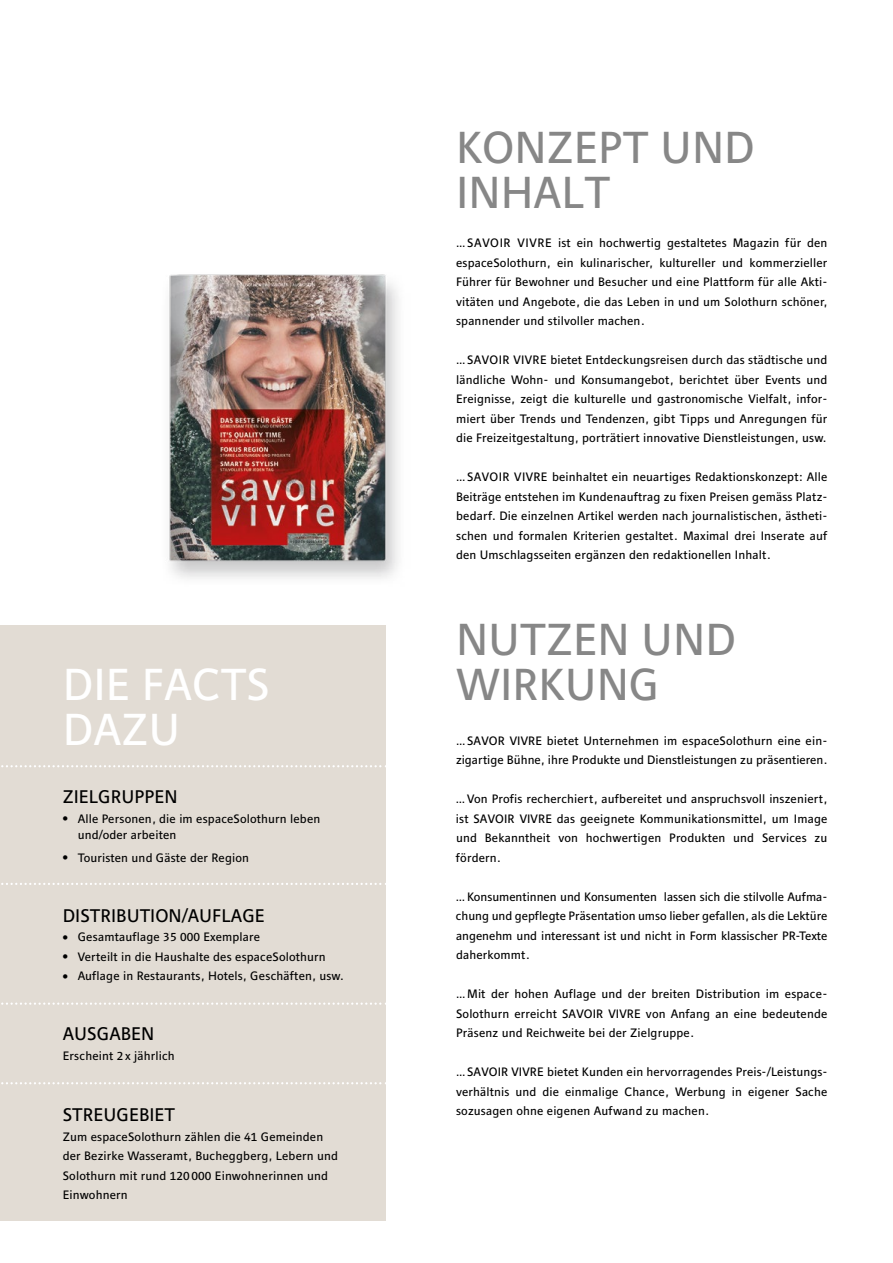
<style>
.page{position:relative;width:893px;height:1263px;background:#fff}
.page>*{position:absolute;margin:0;border:0;box-sizing:border-box;transform-origin:0 0}
.t1{font:44.1px/45px "Horn";color:#878787}
.t2{font:44.1px "Horn";color:#fff}
.t3{font:18px "Horn";color:#000}
.t4{font:12px/19.5px "Horn";letter-spacing:.01em;color:#000;text-align:justify}
.s1{font-size:15px}
</style>
<div class="page">
<div style="left:0;top:625px;width:386px;height:595px;background:#e2dcd4"></div>
<svg style="left:1px;top:765px;width:385px;height:2px"></svg>
<svg style="left:1px;top:883px;width:385px;height:2px"></svg>
<svg style="left:1px;top:1002px;width:385px;height:3px"></svg>
<svg style="left:1px;top:1082px;width:385px;height:2px"></svg>
<img style="left:169px;top:274px;width:229px;height:305px">
<h1 class="t1" style="left:456px;top:125px;width:300px">KONZEPT UND<br>INHALT</h1>
<p class="t4" style="left:456px;top:233px;width:373px">… SAVOIR VIVRE ist ein hochwertig gestaltetes Magazin für den espaceSolothurn, ein kulinarischer, kultureller und kommerzieller Führer für Bewohner und Besucher und eine Plattform für alle Akti&shy;vitäten und Angebote, die das Leben in und um Solothurn schöner, spannender und stilvoller machen.</p>
<p class="t4" style="left:456px;top:350px;width:373px">… SAVOIR VIVRE bietet Entdeckungsreisen durch das städtische und ländliche Wohn- und Konsumangebot, berichtet über Events und Ereignisse, zeigt die kulturelle und gastronomische Vielfalt, infor&shy;miert über Trends und Tendenzen, gibt Tipps und Anregungen für die Freizeitgestaltung, porträtiert innovative Dienstleistungen, usw.</p>
<p class="t4" style="left:456px;top:467px;width:373px">… SAVOIR VIVRE beinhaltet ein neuartiges Redaktionskonzept: Alle Beiträge entstehen im Kundenauftrag zu fixen Preisen gemäss Platz&shy;bedarf. Die einzelnen Artikel werden nach journalistischen, ästheti&shy;schen und formalen Kriterien gestaltet. Maximal drei Inserate auf den Umschlagsseiten ergänzen den redaktionellen Inhalt.</p>
<h1 class="t1" style="left:456px;top:617px;width:281px">NUTZEN UND</h1>
<h1 class="t2" style="left:63px;top:658px;width:209px">DIE FACTS</h1>
<h1 class="t1" style="left:456px;top:662px;width:205px">WIRKUNG</h1>
<h1 class="t2" style="left:63px;top:703px;width:119px">DAZU</h1>
<p class="t4" style="left:456px;top:731px;width:373px">… SAVOR VIVRE bietet Unternehmen im espaceSolothurn eine ein&shy;zigartige Bühne, ihre Produkte und Dienstleistungen zu präsentieren.</p>
<p class="t4" style="left:456px;top:789px;width:373px">… Von Profis recherchiert, aufbereitet und anspruchsvoll inszeniert, ist SAVOIR VIVRE das geeignete Kommunikationsmittel, um Image und Bekanntheit von hochwertigen Produkten und Services zu fördern.</p>
<p class="t4" style="left:456px;top:887px;width:373px">… Konsumentinnen und Konsumenten lassen sich die stilvolle Aufma&shy;chung und gepflegte Präsentation umso lieber gefallen, als die Lektüre angenehm und interessant ist und nicht in Form klassischer PR-Texte daherkommt.</p>
<p class="t4" style="left:456px;top:984px;width:373px">… Mit der hohen Auflage und der breiten Distribution im espace-Solothurn erreicht SAVOIR VIVRE von Anfang an eine bedeutende Präsenz und Reichweite bei der Zielgruppe.</p>
<p class="t4" style="left:456px;top:1062px;width:373px">… SAVOIR VIVRE bietet Kunden ein hervorragendes Preis-/Leistungs&shy;verhältnis und die einmalige Chance, Werbung in eigener Sache sozusagen ohne eigenen Aufwand zu machen.</p>
<h2 class="t3" style="left:63px;top:786px;width:116px">ZIELGRUPPEN</h2>
<p class="t4" style="left:78px;top:810px;width:244px;line-height:16.5px;text-indent:-15px"><span class="s1">•</span> Alle Personen, die im espaceSolothurn leben und/oder arbeiten</p>
<p class="t4" style="left:63px;top:848px;width:188px"><span class="s1">•</span> Touristen und Gäste der Region</p>
<h2 class="t3" style="left:63px;top:905px;width:204px">DISTRIBUTION/AUFLAGE</h2>
<p class="t4" style="left:63px;top:927px;width:199px"><span class="s1">•</span> Gesamtauflage 35 000 Exemplare</p>
<p class="t4" style="left:63px;top:947px;width:264px"><span class="s1">•</span> Verteilt in die Haushalte des espaceSolothurn</p>
<p class="t4" style="left:63px;top:966px;width:282px"><span class="s1">•</span> Auflage in Restaurants, Hotels, Geschäften, usw.</p>
<h2 class="t3" style="left:63px;top:1023px;width:93px">AUSGABEN</h2>
<p class="t4" style="left:63px;top:1046px;width:113px">Erscheint 2 x jährlich</p>
<h2 class="t3" style="left:63px;top:1104px;width:114px">STREUGEBIET</h2>
<p class="t4" style="left:63px;top:1127px;width:277px;text-align:left">Zum espaceSolothurn zählen die 41 Gemeinden der Bezirke Wasseramt, Bucheggberg, Lebern und Solothurn mit rund 120 000 Einwohnerinnen und Einwohnern</p>
</div>
